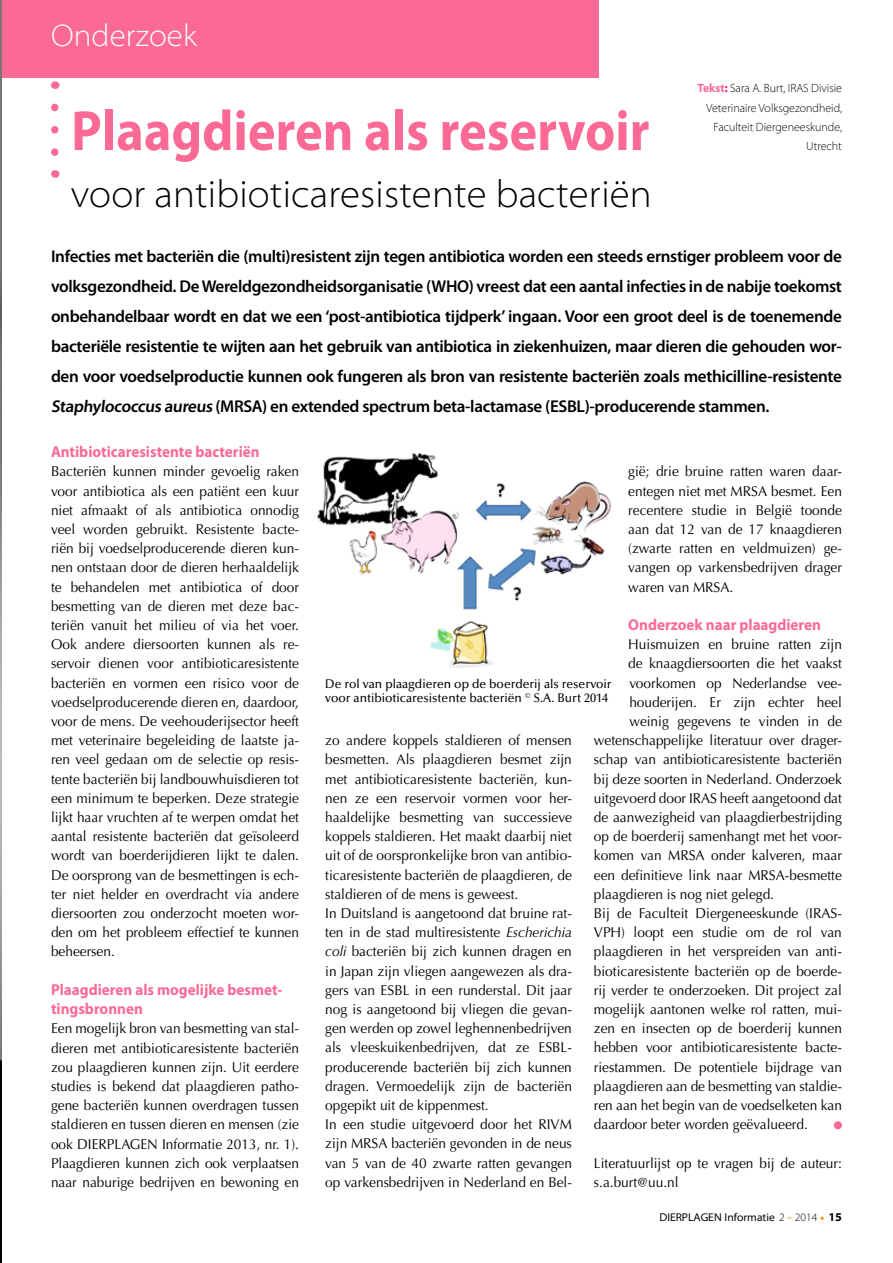
<style>
.page{position:relative;width:893px;height:1263px;background:#fff}
.page>*{position:absolute;margin:0;border:0;box-sizing:border-box;transform-origin:0 0}
.t1{font:700 57px "Myriad Pro";color:#fa6a95;scale:.92 1}
.t2{font:300 semi-expanded 39px "Myriad Pro";letter-spacing:.005em;color:#000;scale:.95 1}
.t3{font:300 semi-expanded 31.5px "Myriad Pro";letter-spacing:.005em;color:#fff;scale:.95 1}
.t4{font:600 17.1px/30px "Myriad Pro";letter-spacing:-.02em;color:#000;text-align:justify}
.t5{font:700 15.75px/19.2px "Myriad Pro";color:#fa6a95;scale:.96 1}
.t6{font:14.25px/19.2px "Optima LT Std";color:#000;text-align:justify;scale:.96 1}
.t7{font:500 12.6px/14.1px "Optima LT Std";color:#000;scale:.96 1}
.t8{font:300 semi-expanded 12px/19.2px "Myriad Pro";color:#000;text-align:right;scale:.9 1}
.t9{font:semi-expanded 11.25px "Myriad Pro";color:#000;scale:.95 1}
.s1{font-weight:700;color:#fa6a95}
.s2{font-weight:700;color:#e00785}
.s3{font-style:italic}
.s4{font-weight:300}
.s5{font-weight:300;font-size:18px;color:#f59700}
.s6{font-weight:700;font-size:12px}
</style>
<div class="page">
<svg style="left:51px;top:107px;width:8px;height:49px"></svg>
<div style="left:0;top:0;width:598px;height:77px;background:#fa6a95"></div>
<img style="left:317px;top:453px;width:295px;height:215px">
<div style="left:834px;top:1121px;width:8px;height:8px;background:#fa6a95;border-radius:50%"></div>
<img style="left:0;top:0;width:1px;height:1263px">
<h3 class="t3" style="left:51px;top:18px;width:155px">Onderzoek</h3>
<h1 class="t1" style="left:71px;top:99px;width:630px">Plaagdieren als reservoir</h1>
<h2 class="t2" style="left:71px;top:172px;width:613px">voor antibioticaresistente bacteriën</h2>
<p class="t8" style="left:697px;top:79px;width:162px"><span class="s1">Tekst</span><span class="s2">:</span> Sara A. Burt, IRAS Divisie<br>Veterinaire Volksgezondheid,<br>Faculteit Diergeneeskunde,<br>Utrecht</p>
<p class="t4" style="left:51px;top:240px;width:792px">Infecties met bacteriën die (multi)resistent zijn tegen antibiotica worden een steeds ernstiger probleem voor de volksgezondheid. De Wereldgezondheidsorganisatie (WHO) vreest dat een aantal infecties in de nabije toekomst onbehandelbaar wordt en dat we een ‘post-antibiotica tijdperk’ ingaan. Voor een groot deel is de toenemende bacteriële resistentie te wijten aan het gebruik van antibiotica in ziekenhuizen, maar dieren die gehouden wor&shy;den voor voedselproductie kunnen ook fungeren als bron van resistente bacteriën zoals methicilline-resistente Staphylococcus aureus (MRSA) en extended spectrum beta-lactamase (ESBL)-producerende stammen.</p>
<p class="t5" style="left:51px;top:443px;width:219px">Antibioticaresistente bacteriën</p>
<p class="t6" style="left:51px;top:462px;width:260px">Bacteriën kunnen minder gevoelig raken voor antibiotica als een patiënt een kuur niet afmaakt of als antibiotica onnodig veel worden gebruikt. Resistente bacte&shy;riën bij voedselproducerende dieren kun&shy;nen ontstaan door de dieren herhaaldelijk te behandelen met antibiotica of door besmetting van de dieren met deze bac&shy;teriën vanuit het milieu of via het voer.<br>Ook andere diersoorten kunnen als re&shy;servoir dienen voor antibioticaresistente bacteriën en vormen een risico voor de voedselproducerende dieren en, daardoor, voor de mens. De veehouderijsector heeft met veterinaire begeleiding de laatste ja&shy;ren veel gedaan om de selectie op resis&shy;tente bacteriën bij landbouwhuisdieren tot een minimum te beperken. Deze strategie lijkt haar vruchten af te werpen omdat het aantal resistente bacteriën dat geïsoleerd wordt van boerderijdieren lijkt te dalen.<br>De oorsprong van de besmettingen is ech&shy;ter niet helder en overdracht via andere diersoorten zou onderzocht moeten wor&shy;den om het probleem effectief te kunnen beheersen.</p>
<p class="t5" style="left:51px;top:980px;width:243px">Plaagdieren als mogelijke besmet&shy;tingsbronnen</p>
<p class="t6" style="left:51px;top:1019px;width:260px">Een mogelijk bron van besmetting van stal&shy;dieren met antibioticaresistente bacteriën zou plaagdieren kunnen zijn. Uit eerdere studies is bekend dat plaagdieren patho&shy;gene bacteriën kunnen overdragen tussen staldieren en tussen dieren en mensen (zie ook DIERPLAGEN Informatie 2013, nr. 1).<br>Plaagdieren kunnen zich ook verplaatsen naar naburige bedrijven en bewoning en</p>
<p class="t6" style="left:628px;top:462px;width:224px">gië; drie bruine ratten waren daar&shy;entegen niet met MRSA besmet. Een recentere studie in België toonde aan dat 12 van de 17 knaagdieren (zwarte ratten en veldmuizen) ge&shy;vangen op varkensbedrijven drager waren van MRSA.</p>
<p class="t5" style="left:628px;top:615px;width:202px">Onderzoek naar plaagdieren</p>
<p class="t6" style="left:628px;top:635px;width:224px">Huismuizen en bruine ratten zijn</p>
<p class="t6" style="left:628px;top:654px;width:224px">de knaagdiersoorten die het vaakst</p>
<p class="t6" style="left:629px;top:673px;width:223px">voorkomen op Nederlandse vee-</p>
<p class="t6" style="left:629px;top:693px;width:223px">houderijen. Er zijn echter heel</p>
<p class="t6" style="left:629px;top:712px;width:223px">weinig gegevens te vinden in de</p>
<p class="t6" style="left:594px;top:731px;width:260px">wetenschappelijke literatuur over drager-</p>
<p class="t6" style="left:594px;top:750px;width:260px">schap van antibioticaresistente bacteriën</p>
<p class="t6" style="left:594px;top:769px;width:260px">bij deze soorten in Nederland. Onderzoek</p>
<p class="t6" style="left:594px;top:789px;width:260px">uitgevoerd door IRAS heeft aangetoond dat</p>
<p class="t6" style="left:594px;top:808px;width:260px">de aanwezigheid van plaagdierbestrijding</p>
<p class="t6" style="left:594px;top:827px;width:260px">op de boerderij samenhangt met het voor-</p>
<p class="t6" style="left:594px;top:846px;width:260px">komen van MRSA onder kalveren, maar</p>
<p class="t6" style="left:594px;top:865px;width:260px">een definitieve link naar MRSA-besmette</p>
<p class="t6" style="left:594px;top:885px;width:189px">plaagdieren is nog niet gelegd.</p>
<p class="t6" style="left:594px;top:904px;width:260px">Bij de Faculteit Diergeneeskunde (IRAS-</p>
<p class="t6" style="left:594px;top:923px;width:260px">VPH) loopt een studie om de rol van</p>
<p class="t6" style="left:594px;top:942px;width:260px">plaagdieren in het verspreiden van anti-</p>
<p class="t6" style="left:594px;top:961px;width:260px">bioticaresistente bacteriën op de boerde-</p>
<p class="t6" style="left:594px;top:980px;width:260px">rij verder te onderzoeken. Dit project zal</p>
<p class="t6" style="left:594px;top:1000px;width:260px">mogelijk aantonen welke rol ratten, mui-</p>
<p class="t6" style="left:594px;top:1019px;width:260px">zen en insecten op de boerderij kunnen</p>
<p class="t6" style="left:594px;top:1038px;width:260px">hebben voor antibioticaresistente bacte-</p>
<p class="t6" style="left:594px;top:1057px;width:260px">riestammen. De potentiele bijdrage van</p>
<p class="t6" style="left:594px;top:1076px;width:260px">plaagdieren aan de besmetting van staldie-</p>
<p class="t6" style="left:594px;top:1096px;width:260px">ren aan het begin van de voedselketen kan</p>
<p class="t6" style="left:594px;top:1115px;width:224px">daardoor beter worden geëvalueerd.</p>
<p class="t6" style="left:594px;top:1153px;width:260px">Literatuurlijst op te vragen bij de auteur: s.a.burt@uu.nl</p>
<p class="t7" style="left:325px;top:677px;width:300px">De rol van plaagdieren op de boerderij als reservoir voor antibioticaresistente bacteriën <sup>©</sup> S.A. Burt 2014</p>
<p class="t6" style="left:325px;top:731px;width:258px;text-align:left">zo andere koppels staldieren of mensen besmetten. Als plaagdieren besmet zijn met antibioticaresistente bacteriën, kun&shy;nen ze een reservoir vormen voor her&shy;haaldelijke besmetting van successieve koppels staldieren. Het maakt daarbij niet uit of de oorspronkelijke bron van antibio&shy;ticaresistente bacteriën de plaagdieren, de staldieren of de mens is geweest.<br>In Duitsland is aangetoond dat bruine rat&shy;ten in de stad multiresistente <span class="s3">Escherichia coli</span> bacteriën bij zich kunnen dragen en in Japan zijn vliegen aangewezen als dra&shy;gers van ESBL in een runderstal. Dit jaar nog is aangetoond bij vliegen die gevan&shy;gen werden op zowel leghennenbedrijven als vleeskuikenbedrijven, dat ze ESBL&shy;producerende bacteriën bij zich kunnen dragen. Vermoedelijk zijn de bacteriën opgepikt uit de kippenmest.<br>In een studie uitgevoerd door het RIVM zijn MRSA bacteriën gevonden in de neus van 5 van de 40 zwarte ratten gevangen op varkensbedrijven in Nederland en Bel-</p>
<p class="t9" style="left:659px;top:1211px;width:194px">DIERPLAGEN Informatie <span class="s4">2</span> <span class="s5">-</span> <span class="s4">2014</span> <span class="s5">•</span> <span class="s6">15</span></p>
</div>
